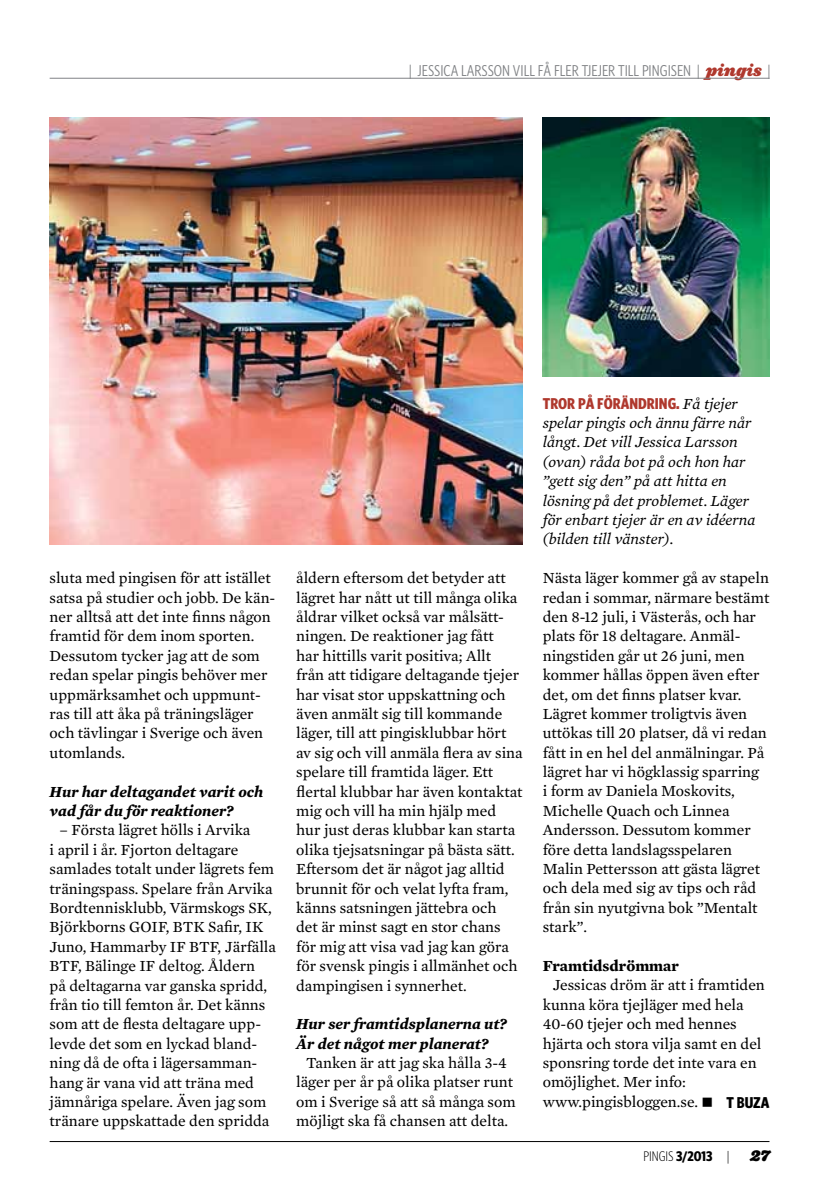
<style>
.page{position:relative;width:839px;height:1186px;background:#fff}
.page>*{position:absolute;margin:0;border:0;box-sizing:border-box;transform-origin:0 0}
.t1{font:15.75px/19.4px "Mercury Text G2 Roman";color:#000}
.t2{font:italic 15.75px/19.4px "Mercury Text G2";color:#000}
.t3{font:italic 700 15.75px/19.4px "Mercury Text G1";color:#000}
.t4{font:condensed 15.75px "Whitney HTF";color:#808285}
.t5{font:700 condensed 15.75px "Whitney HTF";color:#af382d}
.t6{font:700 15.75px "Mercury Text G2";color:#000}
.t7{font:300 condensed 14px "Whitney HTF";color:#000}
.t8{font:14px "Ziggurat HTF Black Italic";color:#000}
.s1{font-family:"Ziggurat HTF Black Italic";font-stretch:normal;color:#af382d}
.s2{font-family:"Mercury Text G2";font-weight:400;font-style:italic;font-stretch:normal;color:#000}
.s3{font-family:"Whitney HTF";font-weight:700;font-stretch:condensed}
.s4{font-weight:700}
</style>
<div class="page">
<hr style="left:50px;top:1141px;width:719px;height:1px;background:#000">
<hr style="left:50px;top:78px;width:719px;height:1px;background:#808285">
<img style="left:50px;top:118px;width:473px;height:426px">
<img style="left:542px;top:118px;width:227px;height:258px">
<p class="t4" style="left:408px;top:61px;width:363px">| JESSICA LARSSON VILL FÅ FLER TJEJER TILL PINGISEN | <span class="s1">pingis</span> |</p>
<p class="t1" style="left:50px;top:568px;width:227px">sluta med pingisen för att istället satsa på studier och jobb. De kän&shy;ner alltså att det inte finns någon framtid för dem inom sporten.<br>Dessutom tycker jag att de som redan spelar pingis behöver mer uppmärksamhet och uppmunt&shy;ras till att åka på träningsläger och tävlingar i Sverige och även utomlands.</p>
<p class="t3" style="left:50px;top:781px;width:215px">Hur har deltagandet varit och vad får du för reaktioner?</p>
<p class="t1" style="left:50px;top:820px;width:228px;text-indent:10px">– Första lägret hölls i Arvika<br>i april i år. Fjorton deltagare samlades totalt under lägrets fem träningspass. Spelare från Arvika<br>Bordtennisklubb, Värmskogs SK,<br>Björkborns GOIF, BTK Safir, IK<br>Juno, Hammarby IF BTF, Järfälla<br>BTF, Bälinge IF deltog. Åldern<br>på deltagarna var ganska spridd, från tio till femton år. Det känns som att de flesta deltagare upp&shy;levde det som en lyckad bland&shy;ning då de ofta i lägersamman&shy;hang är vana vid att träna med jämnåriga spelare. Även jag som tränare uppskattade den spridda</p>
<p class="t1" style="left:296px;top:568px;width:228px">åldern eftersom det betyder att lägret har nått ut till många olika åldrar vilket också var målsätt&shy;ningen. De reaktioner jag fått<br>har hittills varit positiva; Allt från att tidigare deltagande tjejer har visat stor uppskattning och även anmält sig till kommande läger, till att pingisklubbar hört av sig och vill anmäla flera av sina spelare till framtida läger. Ett flertal klubbar har även kontaktat mig och vill ha min hjälp med hur just deras klubbar kan starta olika tjejsatsningar på bästa sätt.<br>Eftersom det är något jag alltid brunnit för och velat lyfta fram, känns satsningen jättebra och<br>det är minst sagt en stor chans för mig att visa vad jag kan göra för svensk pingis i allmänhet och dampingisen i synnerhet.</p>
<p class="t3" style="left:296px;top:1014px;width:212px">Hur ser framtidsplanerna ut?<br>Är det något mer planerat?</p>
<p class="t1" style="left:296px;top:1053px;width:221px;text-align:center">Tanken är att jag ska hålla 3-4 läger per år på olika platser runt om i Sverige så att så många som möjligt ska få chansen att delta.</p>
<p class="t5" style="left:542px;top:394px;width:197px">TROR PÅ FÖRÄNDRING. <span class="s2">Få tjejer</span></p>
<p class="t2" style="left:542px;top:413px;width:214px">spelar pingis och ännu färre når långt. Det vill Jessica Larsson (ovan) råda bot på och hon har ”gett sig den” på att hitta en lösning på det problemet. Läger för enbart tjejer är en av idéerna (bilden till vänster).</p>
<p class="t1" style="left:542px;top:568px;width:228px">Nästa läger kommer gå av stapeln redan i sommar, närmare bestämt den 8-12 juli, i Västerås, och har plats för 18 deltagare. Anmäl&shy;ningstiden går ut 26 juni, men kommer hållas öppen även efter det, om det finns platser kvar.<br>Lägret kommer troligtvis även uttökas till 20 platser, då vi redan fått in en hel del anmälningar. På lägret har vi högklassig sparring<br>i form av Daniela Moskovits,<br>Michelle Quach och Linnea<br>Andersson. Dessutom kommer före detta landslagsspelaren<br>Malin Pettersson att gästa lägret och dela med sig av tips och råd från sin nyutgivna bok ”Mentalt stark”.</p>
<p class="t6" style="left:542px;top:956px;width:138px">Framtidsdrömmar</p>
<p class="t1" style="left:542px;top:975px;width:228px;text-indent:10px">Jessicas dröm är att i framtiden kunna köra tjejläger med hela<br>40-60 tjejer och med hennes hjärta och stora vilja samt en del sponsring torde det inte vara en omöjlighet. Mer info: www.pingisbloggen.se. ■ <span class="s3">T BUZA</span></p>
<p class="t7" style="left:643px;top:1148px;width:88px">PINGIS <span class="s4">3/2013</span> |</p>
<p class="t8" style="left:749px;top:1144px;width:21px">27</p>
</div>
